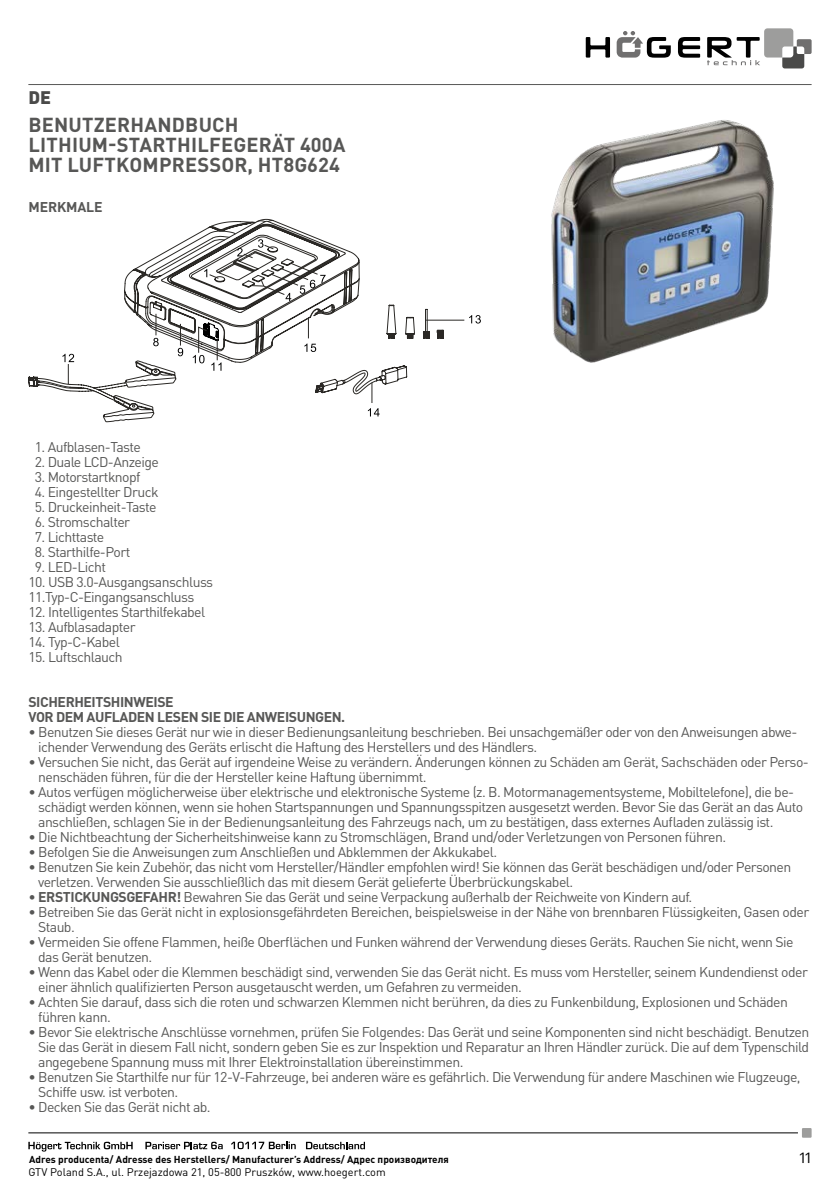
<style>
.page{position:relative;width:840px;height:1191px;background:#fff}
.page>*{position:absolute;margin:0;border:0;box-sizing:border-box;transform-origin:0 0}
.t1{font:700 20px/20px "DIN Pro";letter-spacing:.01em;color:#575756}
.t2{font:900 18px "DIN Pro";color:#4a4a49}
.t3{font:16px "Merel";color:#000}
.t4{font:14px/15px "DIN Pro";letter-spacing:-.04em;color:#575756}
.t5{font:700 14px/15px "DIN Pro";letter-spacing:-.03em;color:#575756}
.t6{font:700 14px "DIN Pro";letter-spacing:-.01em;color:#575756}
.t7{font:11px "DIN Pro";color:#000}
.t8{font:700 10px "DIN Pro";color:#000}
.s1{font-weight:700}
</style>
<div class="page">
<svg style="left:585px;top:37px;width:24px;height:21px"></svg>
<svg style="left:678px;top:37px;width:21px;height:21px"></svg>
<svg style="left:616px;top:31px;width:54px;height:27px"></svg>
<svg style="left:707px;top:28px;width:104px;height:40px"></svg>
<svg style="left:802px;top:1128px;width:9px;height:9px"></svg>
<svg style="left:28px;top:1141px;width:105px;height:10px"></svg>
<svg style="left:145px;top:1141px;width:77px;height:8px"></svg>
<svg style="left:231px;top:1141px;width:64px;height:8px"></svg>
<svg style="left:306px;top:1141px;width:59px;height:8px"></svg>
<hr style="left:28px;top:1132px;width:769px;height:1px;background:#000">
<hr style="left:28px;top:84px;width:783px;height:1px;background:#575756">
<svg style="left:469px;top:315px;width:11px;height:8px"></svg>
<svg style="left:28px;top:219px;width:415px;height:197px"></svg>
<img style="left:551px;top:120px;width:223px;height:243px">
<p class="t2" style="left:28px;top:85px;width:24px">DE</p>
<h1 class="t1" style="left:28px;top:114px;width:318px">BENUTZERHANDBUCH<br>LITHIUM-STARTHILFEGERÄT 400A<br>MIT LUFTKOMPRESSOR, HT8G624</h1>
<p class="t6" style="left:28px;top:197px;width:76px">MERKMALE</p>
<p class="t4" style="left:35px;top:439px;width:107px">1. Aufblasen-Taste</p>
<p class="t4" style="left:35px;top:454px;width:125px">2. Duale LCD-Anzeige</p>
<p class="t4" style="left:35px;top:469px;width:107px">3. Motorstartknopf</p>
<p class="t4" style="left:35px;top:484px;width:125px">4. Eingestellter Druck</p>
<p class="t4" style="left:35px;top:499px;width:123px">5. Druckeinheit-Taste</p>
<p class="t4" style="left:35px;top:514px;width:97px">6. Stromschalter</p>
<p class="t4" style="left:35px;top:529px;width:71px">7. Lichttaste</p>
<p class="t4" style="left:35px;top:544px;width:97px">8. Starthilfe-Port</p>
<p class="t4" style="left:35px;top:559px;width:73px">9. LED-Licht</p>
<p class="t4" style="left:28px;top:574px;width:186px">10. USB 3.0-Ausgangsanschluss<br>11.Typ-C-Eingangsanschluss</p>
<p class="t4" style="left:28px;top:604px;width:178px">12. Intelligentes Starthilfekabel</p>
<p class="t4" style="left:28px;top:619px;width:109px">13. Aufblasadapter</p>
<p class="t4" style="left:28px;top:634px;width:93px">14. Typ-C-Kabel</p>
<p class="t4" style="left:28px;top:649px;width:96px">15. Luftschlauch</p>
<p class="t5" style="left:28px;top:694px;width:318px">SICHERHEITSHINWEISE<br>VOR DEM AUFLADEN LESEN SIE DIE ANWEISUNGEN.</p>
<p class="t4" style="left:38px;top:724px;width:760px;text-indent:-10px">• Benutzen Sie dieses Gerät nur wie in dieser Bedienungsanleitung beschrieben. Bei unsachgemäßer oder von den Anweisungen abwe&shy;ichender Verwendung des Geräts erlischt die Haftung des Herstellers und des Händlers.</p>
<p class="t4" style="left:38px;top:754px;width:771px;text-indent:-10px">• Versuchen Sie nicht, das Gerät auf irgendeine Weise zu verändern. Änderungen können zu Schäden am Gerät, Sachschäden oder Perso&shy;nenschäden führen, für die der Hersteller keine Haftung übernimmt.</p>
<p class="t4" style="left:38px;top:784px;width:766px;text-indent:-10px">• Autos verfügen möglicherweise über elektrische und elektronische Systeme (z. B. Motormanagementsysteme, Mobiltelefone), die be&shy;schädigt werden können, wenn sie hohen Startspannungen und Spannungsspitzen ausgesetzt werden. Bevor Sie das Gerät an das Auto anschließen, schlagen Sie in der Bedienungsanleitung des Fahrzeugs nach, um zu bestätigen, dass externes Aufladen zulässig ist.</p>
<p class="t4" style="left:28px;top:828px;width:698px">• Die Nichtbeachtung der Sicherheitshinweise kann zu Stromschlägen, Brand und/oder Verletzungen von Personen führen.</p>
<p class="t4" style="left:28px;top:843px;width:470px">• Befolgen Sie die Anweisungen zum Anschließen und Abklemmen der Akkukabel.</p>
<p class="t4" style="left:38px;top:858px;width:754px;text-indent:-10px">• Benutzen Sie kein Zubehör, das nicht vom Hersteller/Händler empfohlen wird! Sie können das Gerät beschädigen und/oder Personen verletzen. Verwenden Sie ausschließlich das mit diesem Gerät gelieferte Überbrückungskabel.</p>
<p class="t4" style="left:28px;top:888px;width:665px">• <span class="s1">ERSTICKUNGSGEFAHR!</span> Bewahren Sie das Gerät und seine Verpackung außerhalb der Reichweite von Kindern auf.</p>
<p class="t4" style="left:38px;top:903px;width:772px;text-indent:-10px">• Betreiben Sie das Gerät nicht in explosionsgefährdeten Bereichen, beispielsweise in der Nähe von brennbaren Flüssigkeiten, Gasen oder<br>Staub.</p>
<p class="t4" style="left:38px;top:933px;width:756px;text-indent:-10px">• Vermeiden Sie offene Flammen, heiße Oberflächen und Funken während der Verwendung dieses Geräts. Rauchen Sie nicht, wenn Sie das Gerät benutzen.</p>
<p class="t4" style="left:38px;top:963px;width:770px;text-indent:-10px">• Wenn das Kabel oder die Klemmen beschädigt sind, verwenden Sie das Gerät nicht. Es muss vom Hersteller, seinem Kundendienst oder einer ähnlich qualifizierten Person ausgetauscht werden, um Gefahren zu vermeiden.</p>
<p class="t4" style="left:38px;top:993px;width:750px;text-indent:-10px">• Achten Sie darauf, dass sich die roten und schwarzen Klemmen nicht berühren, da dies zu Funkenbildung, Explosionen und Schäden führen kann.</p>
<p class="t4" style="left:38px;top:1023px;width:772px;text-align:justify;text-indent:-10px">• Bevor Sie elektrische Anschlüsse vornehmen, prüfen Sie Folgendes: Das Gerät und seine Komponenten sind nicht beschädigt. Benutzen Sie das Gerät in diesem Fall nicht, sondern geben Sie es zur Inspektion und Reparatur an Ihren Händler zurück. Die auf dem Typenschild angegebene Spannung muss mit Ihrer Elektroinstallation übereinstimmen.</p>
<p class="t4" style="left:38px;top:1068px;width:763px;text-indent:-10px">• Benutzen Sie Starthilfe nur für 12-V-Fahrzeuge, bei anderen wäre es gefährlich. Die Verwendung für andere Maschinen wie Flugzeuge,<br>Schiffe usw. ist verboten.</p>
<p class="t4" style="left:28px;top:1098px;width:184px">• Decken Sie das Gerät nicht ab.</p>
<p class="t8" style="left:29px;top:1152px;width:421px">Adres producenta/ Adresse des Herstellers/ Manufacturer’s Address/ Адрес производителя</p>
<p class="t3" style="left:798px;top:1145px;width:13px">11</p>
<p class="t7" style="left:28px;top:1164px;width:359px">GTV Poland S.A., ul. Przejazdowa 21, 05-800 Pruszków, www.hoegert.com</p>
</div>
